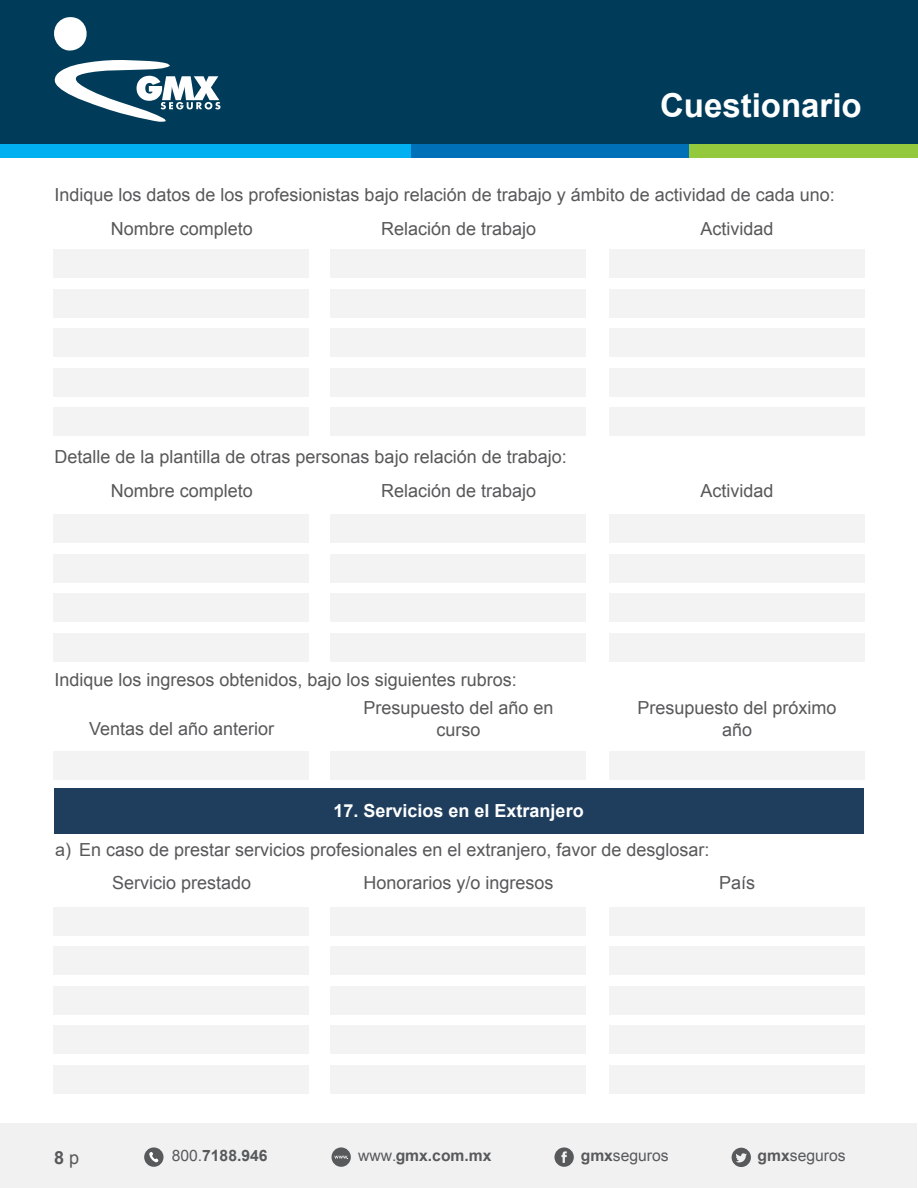
<style>
.page{position:relative;width:918px;height:1188px;background:#fff}
.page>*{position:absolute;margin:0;border:0;box-sizing:border-box;transform-origin:0 0}
.t1{font:700 33px "Arial";color:#fff}
.t2{font:18px/21.6px "Arial";color:#58585a;text-align:center}
.t3{font:700 18px "Arial";color:#58585a}
.t4{font:700 15.75px "Arial";color:#58595b}
.t5{font:15.75px "Arial";color:#58595b}
.s1{font-weight:700;color:#fff}
.s2{font-style:inherit}
.s3{font-weight:400}
.s4{font-weight:700}
</style>
<div class="page">
<div style="left:0;top:1123px;width:917px;height:65px;background:#f1f1f2"></div>
<svg style="left:554px;top:1147px;width:20px;height:20px"></svg>
<svg style="left:732px;top:1148px;width:19px;height:19px"></svg>
<div style="left:332px;top:1147px;width:19px;height:20px;background:#58595b;border-radius:50%"></div>
<svg style="left:334px;top:1156px;width:14px;height:3px"></svg>
<svg style="left:144px;top:1147px;width:20px;height:20px"></svg>
<svg style="left:149px;top:1152px;width:9px;height:10px"></svg>
<div style="left:0;top:0;width:918px;height:144px;background:#003c5a"></div>
<svg style="left:54px;top:17px;width:33px;height:34px"></svg>
<svg style="left:54px;top:60px;width:166px;height:62px"></svg>
<div style="left:689px;top:144px;width:229px;height:14px;background:#95c93d"></div>
<div style="left:410px;top:144px;width:279px;height:14px;background:#0070b9"></div>
<div style="left:0;top:144px;width:410px;height:14px;background:#00b0f0"></div>
<div style="left:54px;top:249px;width:255px;height:29px;background:#f2f3f2"></div>
<div style="left:54px;top:514px;width:255px;height:29px;background:#f2f3f2"></div>
<div style="left:54px;top:751px;width:255px;height:29px;background:#f2f3f2"></div>
<div style="left:54px;top:907px;width:255px;height:29px;background:#f2f3f2"></div>
<div style="left:54px;top:328px;width:255px;height:29px;background:#f2f3f2"></div>
<div style="left:54px;top:593px;width:255px;height:29px;background:#f2f3f2"></div>
<div style="left:54px;top:986px;width:255px;height:29px;background:#f2f3f2"></div>
<div style="left:54px;top:289px;width:255px;height:28px;background:#f2f3f2"></div>
<div style="left:54px;top:554px;width:255px;height:28px;background:#f2f3f2"></div>
<div style="left:54px;top:946px;width:255px;height:29px;background:#f2f3f2"></div>
<div style="left:54px;top:368px;width:255px;height:28px;background:#f2f3f2"></div>
<div style="left:54px;top:633px;width:255px;height:28px;background:#f2f3f2"></div>
<div style="left:54px;top:1025px;width:255px;height:29px;background:#f2f3f2"></div>
<div style="left:54px;top:407px;width:255px;height:29px;background:#f2f3f2"></div>
<div style="left:54px;top:1065px;width:255px;height:29px;background:#f2f3f2"></div>
<div style="left:609px;top:249px;width:255px;height:29px;background:#f2f3f2"></div>
<div style="left:609px;top:514px;width:255px;height:29px;background:#f2f3f2"></div>
<div style="left:609px;top:751px;width:255px;height:29px;background:#f2f3f2"></div>
<div style="left:609px;top:907px;width:255px;height:29px;background:#f2f3f2"></div>
<div style="left:609px;top:328px;width:255px;height:29px;background:#f2f3f2"></div>
<div style="left:609px;top:593px;width:255px;height:29px;background:#f2f3f2"></div>
<div style="left:609px;top:986px;width:255px;height:29px;background:#f2f3f2"></div>
<div style="left:609px;top:289px;width:255px;height:28px;background:#f2f3f2"></div>
<div style="left:609px;top:554px;width:255px;height:28px;background:#f2f3f2"></div>
<div style="left:609px;top:946px;width:255px;height:29px;background:#f2f3f2"></div>
<div style="left:609px;top:368px;width:255px;height:28px;background:#f2f3f2"></div>
<div style="left:609px;top:633px;width:255px;height:28px;background:#f2f3f2"></div>
<div style="left:609px;top:1025px;width:255px;height:29px;background:#f2f3f2"></div>
<div style="left:609px;top:407px;width:255px;height:29px;background:#f2f3f2"></div>
<div style="left:609px;top:1065px;width:255px;height:29px;background:#f2f3f2"></div>
<div style="left:330px;top:249px;width:256px;height:29px;background:#f2f3f2"></div>
<div style="left:330px;top:514px;width:256px;height:29px;background:#f2f3f2"></div>
<div style="left:330px;top:751px;width:256px;height:29px;background:#f2f3f2"></div>
<div style="left:330px;top:907px;width:256px;height:29px;background:#f2f3f2"></div>
<div style="left:330px;top:328px;width:256px;height:29px;background:#f2f3f2"></div>
<div style="left:330px;top:593px;width:256px;height:29px;background:#f2f3f2"></div>
<div style="left:330px;top:986px;width:256px;height:29px;background:#f2f3f2"></div>
<div style="left:330px;top:289px;width:256px;height:28px;background:#f2f3f2"></div>
<div style="left:330px;top:554px;width:256px;height:28px;background:#f2f3f2"></div>
<div style="left:330px;top:946px;width:256px;height:29px;background:#f2f3f2"></div>
<div style="left:330px;top:368px;width:256px;height:28px;background:#f2f3f2"></div>
<div style="left:330px;top:633px;width:256px;height:28px;background:#f2f3f2"></div>
<div style="left:330px;top:1025px;width:256px;height:29px;background:#f2f3f2"></div>
<div style="left:330px;top:407px;width:256px;height:29px;background:#f2f3f2"></div>
<div style="left:330px;top:1065px;width:256px;height:29px;background:#f2f3f2"></div>
<div style="left:54px;top:788px;width:810px;height:45px;background:#1f3e5d"></div>
<h1 class="t1" style="left:660px;top:84px;width:203px">Cuestionario</h1>
<p class="t2" style="left:55px;top:184px;width:782px">Indique los datos de los profesionistas bajo relación de trabajo y ámbito de actividad de cada uno:</p>
<p class="t2" style="left:111px;top:218px;width:144px">Nombre completo</p>
<p class="t2" style="left:381px;top:218px;width:157px">Relación de trabajo</p>
<p class="t2" style="left:700px;top:218px;width:75px">Actividad</p>
<p class="t2" style="left:55px;top:446px;width:514px">Detalle de la plantilla de otras personas bajo relación de trabajo:</p>
<p class="t2" style="left:111px;top:480px;width:144px">Nombre completo</p>
<p class="t2" style="left:381px;top:480px;width:157px">Relación de trabajo</p>
<p class="t2" style="left:55px;top:669px;width:464px">Indique los ingresos obtenidos, bajo los siguientes rubros:</p>
<p class="t2" style="left:89px;top:718px;width:187px">Ventas del año anterior</p>
<p class="t2" style="left:364px;top:697px;width:192px">Presupuesto del año en curso</p>
<p class="t2" style="left:700px;top:480px;width:75px">Actividad</p>
<p class="t2" style="left:637px;top:697px;width:201px">Presupuesto del próximo año</p>
<p class="t2" style="left:55px;top:792px;width:656px;line-height:38.8px;text-align:left;text-indent:278px"><span class="s1">17.</span> <span class="s1">Servicios en el Extranjero<br></span><span class="s2">a)</span> En caso de prestar servicios profesionales en el extranjero, favor de desglosar:</p>
<p class="t2" style="left:112px;top:872px;width:141px">Servicio prestado</p>
<p class="t2" style="left:364px;top:872px;width:192px">Honorarios y/o ingresos</p>
<p class="t2" style="left:719px;top:872px;width:38px">País</p>
<p class="t3" style="left:54px;top:1145px;width:27px">8 <span class="s3">p</span></p>
<p class="t4" style="left:172px;top:1145px;width:97px"><span class="s3">800.</span>7188.946</p>
<p class="t4" style="left:358px;top:1145px;width:135px"><span class="s3">www.</span>gmx.com.mx</p>
<p class="t5" style="left:581px;top:1145px;width:90px"><span class="s4">gmx</span>seguros</p>
<p class="t5" style="left:758px;top:1145px;width:90px"><span class="s4">gmx</span>seguros</p>
</div>
